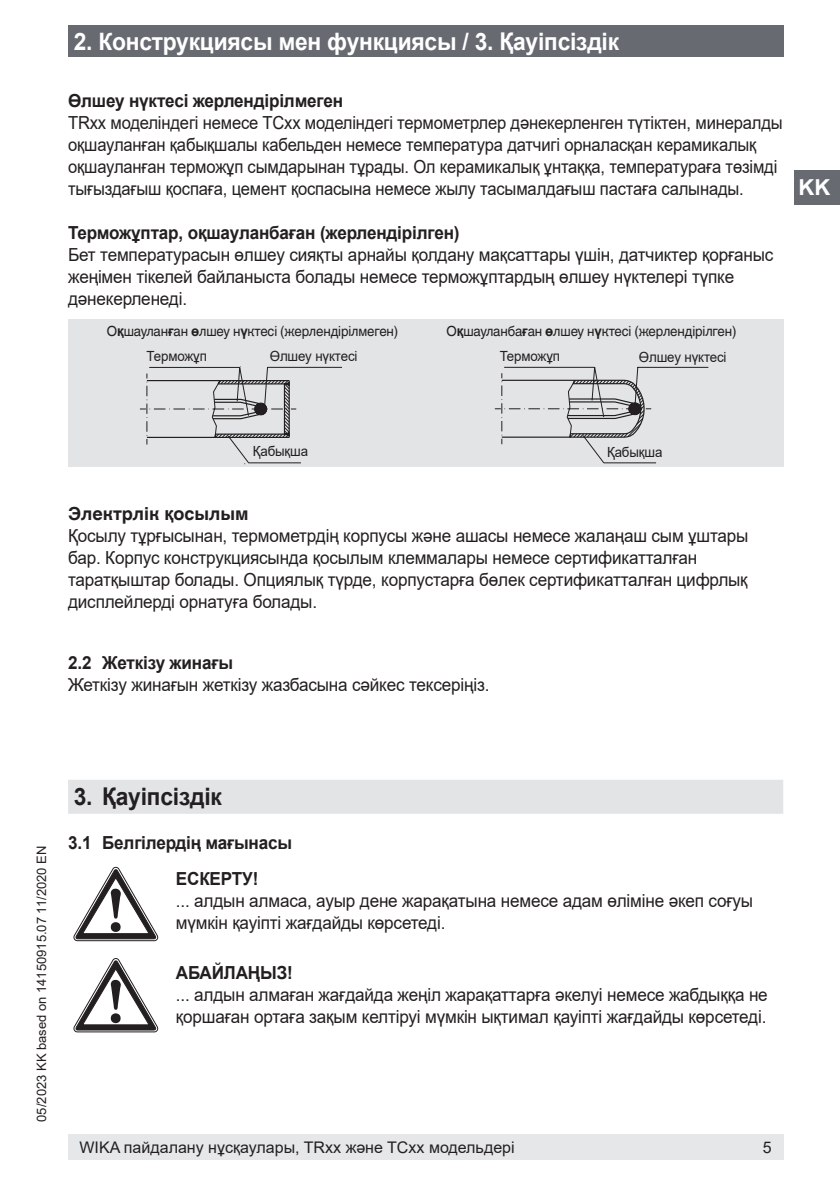
<style>
.page{position:relative;width:840px;height:1191px;background:#fff}
.page>*{position:absolute;margin:0;border:0;box-sizing:border-box;transform-origin:0 0}
.t1{font:700 24px "Arial";letter-spacing:-.01em;color:#fff;scale:.95 1}
.t2{font:700 24px "Arial";letter-spacing:-.01em;color:#231f20;scale:.95 1}
.t3{font:700 22px "Arial";color:#fff}
.t4{font:18px/22px "Arial";letter-spacing:-.01em;color:#231f20;scale:.95 1}
.t5{font:18px/22px "Arial";letter-spacing:-.01em;color:#231f20;scale:.92 1}
.t6{font:700 18px/36px "Arial";letter-spacing:-.01em;color:#231f20;scale:.95 1}
.t7{font:700 18px "Helvetica World";color:#231f20}
.t8{font:16px "Arial";color:#231f20}
.t9{font:14px "Helvetica World";letter-spacing:-.01em;color:#231f20;scale:.95 1}
.t10{font:14px "Arial";letter-spacing:-.01em;color:#231f20;scale:.95 1}
.t11{font:13px "Arial";color:#231f20}
.s1{font-family:"Arial";font-weight:700}
.s2{font-family:"Arial"}
</style>
<div class="page">
<div style="left:68px;top:26px;width:714px;height:31px;background:#676a71"></div>
<div style="left:794px;top:170px;width:45px;height:34px;background:#676a71"></div>
<div style="left:68px;top:1134px;width:714px;height:25px;background:#e6e7e9"></div>
<div style="left:68px;top:779px;width:714px;height:34px;background:#e2e4e5"></div>
<div style="left:68px;top:320px;width:714px;height:147px;background:#e2e4e5"></div>
<svg style="left:140px;top:366px;width:202px;height:98px"></svg>
<svg style="left:494px;top:366px;width:214px;height:98px"></svg>
<svg style="left:74px;top:867px;width:84px;height:74px"></svg>
<svg style="left:74px;top:958px;width:84px;height:74px"></svg>
<h1 class="t1" style="left:74px;top:24px;width:575px">2. Конструкциясы мен функциясы / 3. Қауіпсіздік</h1>
<p class="t6" style="left:68px;top:83px;width:291px">Өлшеу нүктесі жерлендірілмеген</p>
<p class="t5" style="left:68px;top:112px;width:778px">TRxx моделіндегі немесе TCxx моделіндегі термометрлер дәнекерленген түтіктен, минералды оқшауланған қабықшалы кабельден немесе температура датчигі орналасқан керамикалық оқшауланған терможұп сымдарынан тұрады. Ол керамикалық ұнтаққа, температураға төзімді тығыздағыш қоспаға, цемент қоспасына немесе жылу тасымалдағыш пастаға салынады.</p>
<p class="t6" style="left:68px;top:215px;width:413px">Терможұптар, оқшауланбаған (жерлендірілген)</p>
<p class="t4" style="left:68px;top:244px;width:743px">Бет температурасын өлшеу сияқты арнайы қолдану мақсаттары үшін, датчиктер қорғаныс жеңімен тікелей байланыста болады немесе терможұптардың өлшеу нүктелері түпке дәнекерленеді.</p>
<p class="t9" style="left:107px;top:322px;width:308px">О<span class="s1">қ</span>шаулан<span class="s1">ғ</span>ан <span class="s1">ө</span>лшеу н<span class="s1">ү</span>ктесі (жерлендірілмеген)</p>
<p class="t9" style="left:446px;top:322px;width:306px">О<span class="s1">қ</span>шауланба<span class="s1">ғ</span>ан <span class="s1">ө</span>лшеу н<span class="s1">ү</span>ктесі (жерлендірілген)</p>
<p class="t10" style="left:146px;top:346px;width:65px">Терможұп</p>
<p class="t10" style="left:269px;top:346px;width:94px">Өлшеу нүктесі</p>
<p class="t10" style="left:499px;top:346px;width:65px">Терможұп</p>
<p class="t10" style="left:638px;top:347px;width:94px">Өлшеу нүктесі</p>
<p class="t3" style="left:798px;top:172px;width:33px">KK</p>
<p class="t10" style="left:253px;top:441px;width:60px">Қабықша</p>
<p class="t10" style="left:606px;top:443px;width:60px">Қабықша</p>
<p class="t7" style="left:68px;top:503px;width:182px">Электрлік <span class="s2">қ</span>осылым</p>
<p class="t4" style="left:68px;top:524px;width:717px">Қосылу тұрғысынан, термометрдің корпусы және ашасы немесе жалаңаш сым ұштары бар. Корпус конструкциясында қосылым клеммалары немесе сертификатталған таратқыштар болады. Опциялық түрде, корпустарға бөлек сертификатталған цифрлық дисплейлерді орнатуға болады.</p>
<p class="t6" style="left:68px;top:645px;width:175px">2.2 Жеткізу жинағы</p>
<p class="t4" style="left:68px;top:674px;width:445px">Жеткізу жинағын жеткізу жазбасына сәйкес тексеріңіз.</p>
<p class="t11" style="left:33px;top:1121px;width:277px;rotate:-90deg">05/2023 KK based on 14150915.07 11/2020 EN</p>
<h1 class="t2" style="left:74px;top:780px;width:157px">3. Қауіпсіздік</h1>
<p class="t6" style="left:176px;top:825px;width:124px;text-indent:-108px">3.1 Белгілердің мағынасы<br>ЕСКЕРТУ!</p>
<p class="t4" style="left:176px;top:890px;width:609px">... алдын алмаса, ауыр дене жарақатына немесе адам өліміне әкеп соғуы мүмкін қауіпті жағдайды көрсетеді.</p>
<p class="t6" style="left:176px;top:955px;width:125px">АБАЙЛАҢЫЗ!</p>
<p class="t4" style="left:176px;top:984px;width:624px">... алдын алмаған жағдайда жеңіл жарақаттарға әкелуі немесе жабдыққа не қоршаған ортаға зақым келтіруі мүмкін ықтимал қауіпті жағдайды көрсетеді.</p>
<p class="t8" style="left:79px;top:1136px;width:436px">WIKA пайдалану нұсқаулары, TRxx және TCxx модельдері</p>
<p class="t8" style="left:762px;top:1136px;width:10px">5</p>
</div>
